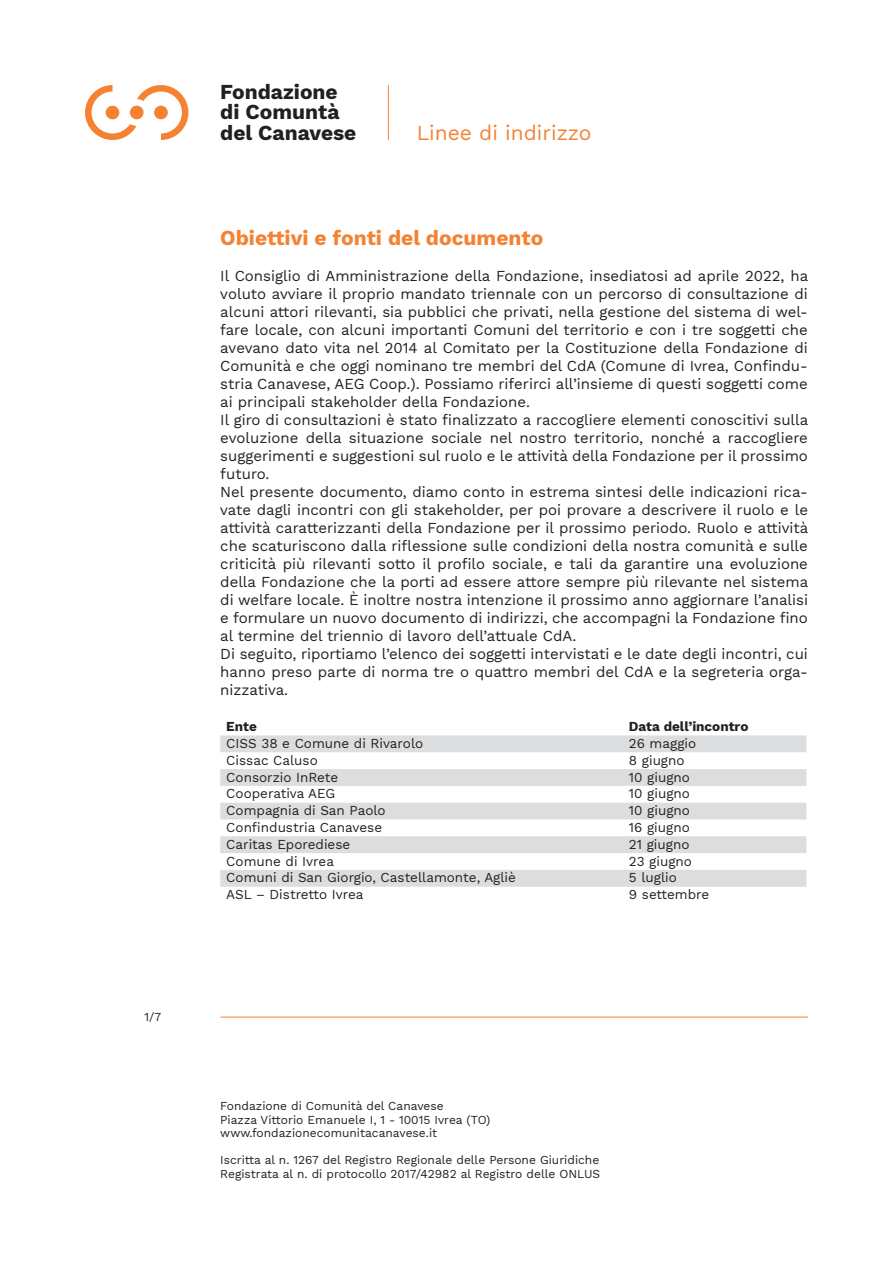
<style>
.page{position:relative;width:893px;height:1263px;background:#fff}
.page>*{position:absolute;margin:0;border:0;box-sizing:border-box;transform-origin:0 0}
.t1{font:700 21px/20.5px "Work Sans";color:#231f20}
.titoletto{font:700 21px "Work Sans";color:#f48232}
.t2{font:21px "Work Sans";color:#f48232}
.t3{font:15px/18px "Work Sans";color:#231f20;text-align:justify}
.t4{font:13.5px "Work Sans";color:#231f20}
.t5{font:700 13.5px "Work Sans";color:#231f20}
.t6{font:12px/13.5px "Work Sans";color:#231f20}
</style>
<div class="page">
<svg style="left:85px;top:85px;width:103px;height:55px"></svg>
<div style="left:154px;top:106px;width:14px;height:13px;background:#f48232;border-radius:50%"></div>
<hr style="left:220px;top:1017px;width:588px;height:1px;background:#f48232">
<hr style="left:388px;top:85px;width:1px;height:55px;background:#f48232">
<div style="left:220px;top:735px;width:586px;height:17px;background:#dcdddf"></div>
<svg style="left:220px;top:769px;width:586px;height:118px;fill:#dcdddf"></svg>
<p class="t6" style="left:145px;top:1010px;width:18px">1/7</p>
<h1 class="t1" style="left:220px;top:81px;width:138px">Fondazione di Comuntà del Canavese</h1>
<h1 class="t2" style="left:417px;top:117px;width:176px">Linee di indirizzo</h1>
<p class="titoletto" style="left:220px;top:221px;width:324px">Obiettivi e fonti del documento</p>
<p class="t3" style="left:220px;top:266px;width:589px">Il Consiglio di Amministrazione della Fondazione, insediatosi ad aprile 2022, ha voluto avviare il proprio mandato triennale con un percorso di consultazione di alcuni attori rilevanti, sia pubblici che privati, nella gestione del sistema di wel&shy;fare locale, con alcuni importanti Comuni del territorio e con i tre soggetti che avevano dato vita nel 2014 al Comitato per la Costituzione della Fondazione di Comunità e che oggi nominano tre membri del CdA (Comune di Ivrea, Confindu&shy;stria Canavese, AEG Coop.). Possiamo riferirci all’insieme di questi soggetti come ai principali stakeholder della Fondazione.</p>
<p class="t3" style="left:220px;top:410px;width:589px">Il giro di consultazioni è stato finalizzato a raccogliere elementi conoscitivi sulla evoluzione della situazione sociale nel nostro territorio, nonché a raccogliere suggerimenti e suggestioni sul ruolo e le attività della Fondazione per il prossimo futuro.</p>
<p class="t3" style="left:220px;top:482px;width:589px">Nel presente documento, diamo conto in estrema sintesi delle indicazioni rica&shy;vate dagli incontri con gli stakeholder, per poi provare a descrivere il ruolo e le attività caratterizzanti della Fondazione per il prossimo periodo. Ruolo e attività che scaturiscono dalla riflessione sulle condizioni della nostra comunità e sulle criticità più rilevanti sotto il profilo sociale, e tali da garantire una evoluzione della Fondazione che la porti ad essere attore sempre più rilevante nel sistema di welfare locale. È inoltre nostra intenzione il prossimo anno aggiornare l’analisi e formulare un nuovo documento di indirizzi, che accompagni la Fondazione fino al termine del triennio di lavoro dell’attuale CdA.</p>
<p class="t3" style="left:220px;top:644px;width:589px">Di seguito, riportiamo l’elenco dei soggetti intervistati e le date degli incontri, cui hanno preso parte di norma tre o quattro membri del CdA e la segreteria orga&shy;nizzativa.</p>
<p class="t5" style="left:226px;top:716px;width:32px">Ente</p>
<p class="t5" style="left:629px;top:716px;width:121px">Data dell’incontro</p>
<p class="t4" style="left:226px;top:733px;width:198px">CISS 38 e Comune di Rivarolo</p>
<p class="t4" style="left:629px;top:733px;width:69px">26 maggio</p>
<p class="t4" style="left:226px;top:750px;width:93px">Cissac Caluso</p>
<p class="t4" style="left:629px;top:750px;width:57px">8 giugno</p>
<p class="t4" style="left:226px;top:767px;width:113px">Consorzio InRete</p>
<p class="t4" style="left:629px;top:767px;width:63px">10 giugno</p>
<p class="t4" style="left:226px;top:783px;width:110px">Cooperativa AEG</p>
<p class="t4" style="left:629px;top:783px;width:63px">10 giugno</p>
<p class="t4" style="left:226px;top:800px;width:161px">Compagnia di San Paolo</p>
<p class="t4" style="left:629px;top:800px;width:63px">10 giugno</p>
<p class="t4" style="left:226px;top:817px;width:157px">Confindustria Canavese</p>
<p class="t4" style="left:629px;top:817px;width:62px">16 giugno</p>
<p class="t4" style="left:226px;top:834px;width:126px">Caritas Eporediese</p>
<p class="t4" style="left:629px;top:834px;width:62px">21 giugno</p>
<p class="t4" style="left:226px;top:851px;width:109px">Comune di Ivrea</p>
<p class="t4" style="left:629px;top:851px;width:65px">23 giugno</p>
<p class="t4" style="left:226px;top:868px;width:291px">Comuni di San Giorgio, Castellamonte, Agliè</p>
<p class="t4" style="left:629px;top:868px;width:49px">5 luglio</p>
<p class="t4" style="left:226px;top:884px;width:139px">ASL – Distretto Ivrea</p>
<p class="t4" style="left:629px;top:884px;width:82px">9 settembre</p>
<p class="t6" style="left:220px;top:1099px;width:272px">Fondazione di Comunità del Canavese<br>Piazza Vittorio Emanuele I, 1 - 10015 Ivrea (TO) www.fondazionecomunitacanavese.it</p>
<p class="t6" style="left:220px;top:1153px;width:381px">Iscritta al n. 1267 del Registro Regionale delle Persone Giuridiche<br>Registrata al n. di protocollo 2017/42982 al Registro delle ONLUS</p>
</div>
